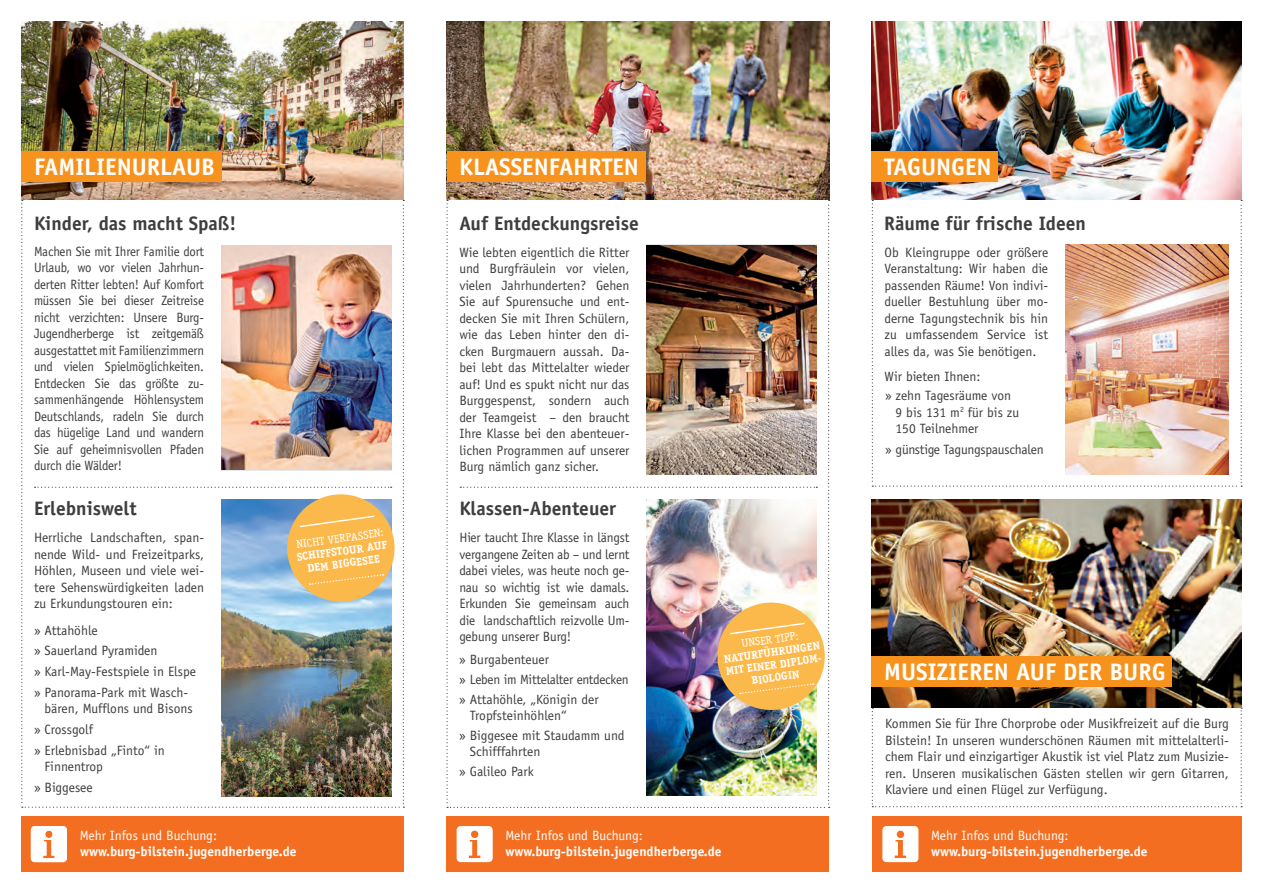
<style>
.page{position:relative;width:1263px;height:893px;background:#fff}
.page>*{position:absolute;margin:0;border:0;box-sizing:border-box;transform-origin:0 0}
.t1{font:700 24px "Officina Sans Std";color:#fff}
.t2{font:700 19.5px "Officina Sans Std";color:#3e3e3f}
.t3{font:13.5px/16.5px "Officina Sans Std";color:#3e3e3f}
.t4{font:13.5px/16.5px "Officina Sans Std";color:#3e3e3f;text-align:justify;scale:.95 1}
.t5{font:700 13.5px "Officina Sans Std";color:#fff}
.t6{font:13.5px/19.6px "Officina Sans Std";letter-spacing:-.02em;color:#3e3e3f}
.t7{font:13.5px "Officina Sans Std";color:#fff}
.t8{font:700 11.25px/12.8px "Officina Serif";color:#fff;text-align:center}
.t9{font:11.25px "Officina Serif";color:#fff}
</style>
<div class="page">
<div style="left:21px;top:816px;width:383px;height:56px;background:#f36e21"></div>
<div style="left:446px;top:816px;width:383px;height:56px;background:#f36e21"></div>
<div style="left:872px;top:816px;width:370px;height:56px;background:#f36e21"></div>
<svg style="left:31px;top:826px;width:36px;height:36px"></svg>
<svg style="left:457px;top:826px;width:36px;height:36px"></svg>
<svg style="left:882px;top:826px;width:36px;height:36px"></svg>
<svg style="left:872px;top:200px;width:370px;height:287px"></svg>
<svg style="left:872px;top:707px;width:370px;height:100px"></svg>
<img style="left:21px;top:21px;width:383px;height:179px">
<img style="left:446px;top:21px;width:383px;height:179px">
<img style="left:872px;top:21px;width:370px;height:179px">
<img style="left:872px;top:500px;width:370px;height:207px">
<img style="left:1065px;top:244px;width:164px;height:230px">
<div style="left:21px;top:151px;width:201px;height:30px;background:#f7931d"></div>
<div style="left:446px;top:151px;width:199px;height:30px;background:#f7931d"></div>
<div style="left:871px;top:151px;width:127px;height:30px;background:#f7931d"></div>
<div style="left:871px;top:657px;width:301px;height:30px;background:#f7931d"></div>
<img style="left:21px;top:200px;width:383px;height:608px">
<img style="left:446px;top:200px;width:384px;height:608px">
<h1 class="t1" style="left:34px;top:152px;width:182px">FAMILIENURLAUB</h1>
<h1 class="t1" style="left:459px;top:152px;width:181px">KLASSENFAHRTEN</h1>
<h1 class="t1" style="left:884px;top:152px;width:109px">TAGUNGEN</h1>
<h2 class="t2" style="left:34px;top:211px;width:204px">Kinder, das macht Spaß!</h2>
<h2 class="t2" style="left:459px;top:211px;width:181px">Auf Entdeckungsreise</h2>
<h2 class="t2" style="left:884px;top:211px;width:203px">Räume für frische Ideen</h2>
<p class="t4" style="left:34px;top:243px;width:181px">Machen Sie mit Ihrer Familie dort Urlaub, wo vor vielen Jahrhun&shy;derten Ritter lebten! Auf Komfort müssen Sie bei dieser Zeitreise nicht verzichten: Unsere Burg-Jugendherberge ist zeitgemäß ausgestattet mit Familienzimmern und vielen Spielmöglichkeiten.<br>Entdecken Sie das größte zu&shy;sammenhängende Höhlensystem Deutschlands, radeln Sie durch das hügelige Land und wandern Sie auf geheimnisvollen Pfaden durch die Wälder!</p>
<p class="t3" style="left:459px;top:244px;width:172px;text-align:justify">Wie lebten eigentlich die Ritter und Burgfräulein vor vielen, vielen Jahrhunderten? Gehen Sie auf Spurensuche und ent&shy;decken Sie mit Ihren Schülern, wie das Leben hinter den di&shy;cken Burgmauern aussah. Da&shy;bei lebt das Mittelalter wieder auf! Und es spukt nicht nur das Burggespenst, sondern auch der Teamgeist – den braucht Ihre Klasse bei den abenteuer&shy;lichen Programmen auf unserer Burg nämlich ganz sicher.</p>
<h2 class="t2" style="left:34px;top:497px;width:104px">Erlebniswelt</h2>
<h2 class="t2" style="left:459px;top:497px;width:158px">Klassen-Abenteuer</h2>
<p class="t9" style="left:296px;top:538px;width:89px;rotate:-8deg">NICHT VERPASSEN:</p>
<p class="t3" style="left:34px;top:529px;width:172px;text-align:justify">Herrliche Landschaften, span&shy;nende Wild- und Freizeitparks, Höhlen, Museen und viele wei&shy;tere Sehenswürdigkeiten laden zu Erkundungstouren ein:</p>
<p class="t3" style="left:459px;top:529px;width:172px;text-align:justify">Hier taucht Ihre Klasse in längst vergangene Zeiten ab – und lernt dabei vieles, was heute noch ge&shy;nau so wichtig ist wie damals.<br>Erkunden Sie gemeinsam auch die landschaftlich reizvolle Um&shy;gebung unserer Burg!</p>
<p class="t8" style="left:296px;top:551px;width:93px;rotate:-8deg">SCHIFFSTOUR AUF<br>DEM BIGGESEE</p>
<p class="t3" style="left:34px;top:620px;width:164px;line-height:20.7px">» Attahöhle<br>» Sauerland Pyramiden<br>» Karl-May-Festspiele in Elspe » Panorama-Park mit Wasch-</p>
<p class="t3" style="left:34px;top:699px;width:160px;line-height:20.7px;text-indent:11px">bären, Mufflons und Bisons » Crossgolf<br>» Erlebnisbad „Finto“ in</p>
<p class="t3" style="left:34px;top:757px;width:71px;line-height:20.7px;text-indent:11px">Finnentrop » Biggesee</p>
<p class="t6" style="left:459px;top:650px;width:171px">» Burgabenteuer<br>» Leben im Mittelalter entdecken » Attahöhle, „Königin der</p>
<p class="t3" style="left:459px;top:706px;width:167px;line-height:19.6px;text-indent:11px">Tropfsteinhöhlen“<br>» Biggesee mit Staudamm und</p>
<p class="t3" style="left:459px;top:742px;width:83px;line-height:19.6px;text-indent:11px">Schifffahrten » Galileo Park</p>
<p class="t3" style="left:884px;top:244px;width:165px;text-align:justify">Ob Kleingruppe oder größere Veranstaltung: Wir haben die passenden Räume! Von indivi&shy;dueller Bestuhlung über mo&shy;derne Tagungstechnik bis hin zu umfassendem Service ist alles da, was Sie benötigen.</p>
<p class="t3" style="left:884px;top:368px;width:98px">Wir bieten Ihnen:</p>
<p class="t3" style="left:895px;top:387px;width:125px;text-indent:-11px">» zehn Tagesräume von<br>9 bis 131 m<sup>2</sup> für bis zu<br>150 Teilnehmer</p>
<p class="t6" style="left:885px;top:440px;width:160px">» günstige Tagungspauschalen</p>
<p class="t9" style="left:741px;top:637px;width:59px;rotate:-8deg">UNSER TIPP:</p>
<p class="t8" style="left:723px;top:652px;width:100px;rotate:-8deg">NATURFÜHRUNGEN<br>MIT EINER DIPLOM-<br>BIOLOGIN</p>
<h1 class="t1" style="left:884px;top:657px;width:283px">MUSIZIEREN AUF DER BURG</h1>
<p class="t3" style="left:885px;top:715px;width:345px;text-align:justify">Kommen Sie für Ihre Chorprobe oder Musikfreizeit auf die Burg Bilstein! In unseren wunderschönen Räumen mit mittelalterli&shy;chem Flair und einzigartiger Akustik ist viel Platz zum Musizie&shy;ren. Unseren musikalischen Gästen stellen wir gern Gitarren, Klaviere und einen Flügel zur Verfügung.</p>
<p class="t7" style="left:80px;top:827px;width:139px">Mehr Infos und Buchung:</p>
<p class="t7" style="left:505px;top:827px;width:139px">Mehr Infos und Buchung:</p>
<p class="t7" style="left:931px;top:827px;width:139px">Mehr Infos und Buchung:</p>
<p class="t5" style="left:80px;top:843px;width:218px">www.burg-bilstein.jugendherberge.de</p>
<p class="t5" style="left:505px;top:843px;width:218px">www.burg-bilstein.jugendherberge.de</p>
<p class="t5" style="left:931px;top:843px;width:218px">www.burg-bilstein.jugendherberge.de</p>
</div>
